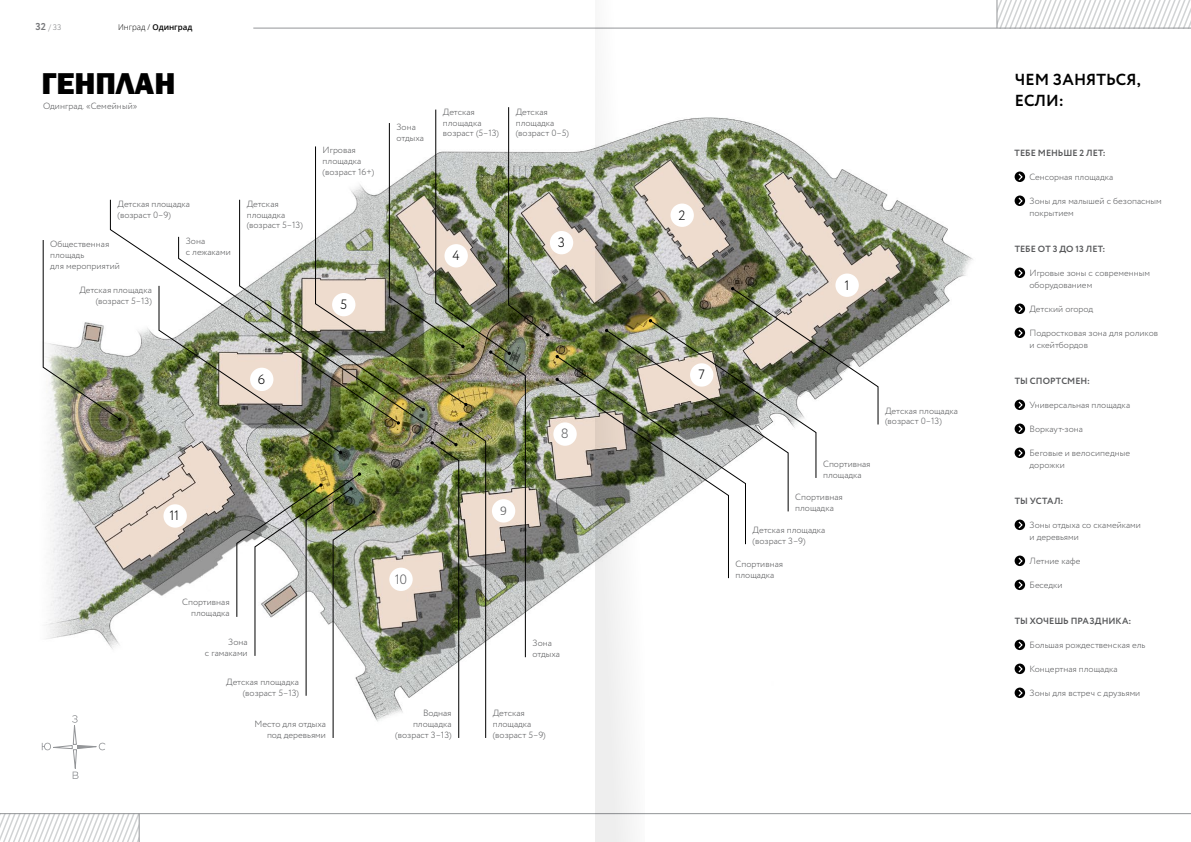
<style>
.page{position:relative;width:1191px;height:842px;background:#fff}
.page>*{position:absolute;margin:0;border:0;box-sizing:border-box;transform-origin:0 0}
.t1{font:800 31px "Franklin Gothic";color:#000}
.t2{font:700 16px/21px "Circe";letter-spacing:.01em;color:#000}
.t3{font:300 13.5px "Circe";color:#000}
.t4{font:300 13.5px "Circe";color:#58595b}
.t5{font:300 13.5px "Calibri";color:#58595b}
.t6{font:300 9px/10.8px "Circe";color:#58595b}
.t7{font:700 9px "Circe";color:#58595b}
.t8{font:600 8px "Open Sans";color:#000}
.t9{font:300 8px "Circe";color:#77787b}
.s1{font-weight:700;font-size:10px}
.s2{font-weight:300}
</style>
<div class="page">
<img style="left:42px;top:117px;width:931px;height:532px">
<svg style="left:110px;top:199px;width:48px;height:225px"></svg>
<img style="left:43px;top:239px;width:78px;height:182px">
<svg style="left:555px;top:287px;width:323px;height:292px"></svg>
<div style="left:835px;top:274px;width:24px;height:23px;background:#fff;border-radius:50%"></div>
<div style="left:670px;top:204px;width:24px;height:23px;background:#fff;border-radius:50%"></div>
<div style="left:550px;top:231px;width:23px;height:23px;background:#fff;border-radius:50%"></div>
<div style="left:690px;top:363px;width:23px;height:24px;background:#fff;border-radius:50%"></div>
<div style="left:553px;top:422px;width:24px;height:24px;background:#fff;border-radius:50%"></div>
<img style="left:158px;top:107px;width:391px;height:631px">
<svg style="left:42px;top:715px;width:63px;height:64px"></svg>
<svg style="left:996px;top:0;width:195px;height:28px"></svg>
<hr style="left:253px;top:28px;width:938px;height:1px;background:#939598">
<hr style="left:0;top:813px;width:139px;height:1px;background:#939598">
<hr style="left:139px;top:813px;width:1052px;height:1px;background:#939598">
<svg style="left:1014px;top:172px;width:11px;height:10px"></svg>
<svg style="left:1017px;top:172px;width:6px;height:10px"></svg>
<svg style="left:1014px;top:196px;width:11px;height:10px"></svg>
<svg style="left:1017px;top:196px;width:6px;height:10px"></svg>
<svg style="left:1014px;top:268px;width:11px;height:10px"></svg>
<svg style="left:1017px;top:268px;width:6px;height:10px"></svg>
<svg style="left:1014px;top:304px;width:11px;height:10px"></svg>
<svg style="left:1017px;top:304px;width:6px;height:10px"></svg>
<svg style="left:1014px;top:328px;width:11px;height:10px"></svg>
<svg style="left:1017px;top:328px;width:6px;height:10px"></svg>
<svg style="left:1014px;top:400px;width:11px;height:10px"></svg>
<svg style="left:1017px;top:400px;width:6px;height:10px"></svg>
<svg style="left:1014px;top:424px;width:11px;height:10px"></svg>
<svg style="left:1017px;top:424px;width:6px;height:10px"></svg>
<svg style="left:1014px;top:448px;width:11px;height:10px"></svg>
<svg style="left:1017px;top:448px;width:6px;height:10px"></svg>
<svg style="left:1014px;top:520px;width:11px;height:10px"></svg>
<svg style="left:1017px;top:520px;width:6px;height:10px"></svg>
<svg style="left:1014px;top:556px;width:11px;height:10px"></svg>
<svg style="left:1017px;top:556px;width:6px;height:10px"></svg>
<svg style="left:1014px;top:580px;width:11px;height:10px"></svg>
<svg style="left:1017px;top:580px;width:6px;height:10px"></svg>
<svg style="left:1014px;top:640px;width:11px;height:10px"></svg>
<svg style="left:1017px;top:640px;width:6px;height:10px"></svg>
<svg style="left:1014px;top:664px;width:11px;height:10px"></svg>
<svg style="left:1017px;top:664px;width:6px;height:10px"></svg>
<svg style="left:1014px;top:688px;width:11px;height:10px"></svg>
<svg style="left:1017px;top:688px;width:6px;height:10px"></svg>
<svg style="left:0;top:814px;width:140px;height:28px"></svg>
<svg style="left:595px;top:27px;width:50px;height:815px"></svg>
<p class="t9" style="left:35px;top:22px;width:28px"><span class="s1">32</span> / 33</p>
<p class="t8" style="left:118px;top:22px;width:76px"><span class="s2">Инград /</span> Одинград</p>
<h1 class="t1" style="left:42px;top:64px;width:135px">ГЕНПЛАН</h1>
<h2 class="t2" style="left:1014px;top:70px;width:128px">ЧЕМ ЗАНЯТЬСЯ,<br>ЕСЛИ:</h2>
<p class="t6" style="left:43px;top:101px;width:96px">Одинград. «Семейный»</p>
<p class="t6" style="left:443px;top:107px;width:58px">Детская площадка возраст (5–13)</p>
<p class="t6" style="left:516px;top:107px;width:55px">Детская площадка (возраст 0–5)</p>
<p class="t6" style="left:396px;top:122px;width:29px">Зона отдыха</p>
<p class="t6" style="left:117px;top:198px;width:74px">Детская площадка (возраст 0–9)</p>
<p class="t6" style="left:50px;top:239px;width:71px">Общественная площадь<br>для мероприятий</p>
<p class="t6" style="left:79px;top:285px;width:74px;text-align:right">Детская площадка (возраст 5–13)</p>
<p class="t6" style="left:186px;top:236px;width:46px">Зона<br>с лежаками</p>
<p class="t6" style="left:247px;top:198px;width:58px">Детская площадка (возраст 5–13)</p>
<p class="t6" style="left:323px;top:145px;width:53px">Игровая площадка (возраст 16+)</p>
<h3 class="t3" style="left:340px;top:295px;width:8px">5</h3>
<h3 class="t3" style="left:452px;top:247px;width:9px">4</h3>
<h3 class="t3" style="left:558px;top:233px;width:9px">3</h3>
<h3 class="t3" style="left:678px;top:206px;width:9px">2</h3>
<h3 class="t3" style="left:258px;top:370px;width:9px">6</h3>
<h3 class="t3" style="left:698px;top:366px;width:8px">7</h3>
<h3 class="t4" style="left:561px;top:425px;width:9px">8</h3>
<h3 class="t3" style="left:170px;top:507px;width:11px">11</h3>
<h3 class="t4" style="left:395px;top:570px;width:14px">10</h3>
<h3 class="t5" style="left:500px;top:502px;width:8px">9</h3>
<p class="t6" style="left:182px;top:597px;width:49px;text-align:right">Спортивная площадка</p>
<p class="t6" style="left:205px;top:636px;width:44px;text-align:right">Зона<br>с гамаками</p>
<p class="t6" style="left:226px;top:677px;width:74px;text-align:right">Детская площадка (возраст 5–13)</p>
<p class="t6" style="left:255px;top:718px;width:73px;text-align:right">Место для отдыха под деревьями</p>
<p class="t6" style="left:395px;top:708px;width:58px;text-align:right">Водная площадка (возраст 3–13)</p>
<p class="t6" style="left:532px;top:638px;width:29px">Зона отдыха</p>
<p class="t6" style="left:493px;top:708px;width:54px">Детская площадка (возраст 5–9)</p>
<h3 class="t3" style="left:844px;top:276px;width:7px">1</h3>
<p class="t6" style="left:823px;top:459px;width:49px">Спортивная площадка</p>
<p class="t6" style="left:795px;top:492px;width:49px">Спортивная площадка</p>
<p class="t6" style="left:752px;top:525px;width:74px">Детская площадка (возраст 3–9)</p>
<p class="t6" style="left:735px;top:558px;width:49px">Спортивная площадка</p>
<p class="t6" style="left:885px;top:405px;width:74px">Детская площадка (возраст 0–13)</p>
<p class="t7" style="left:1014px;top:147px;width:93px">ТЕБЕ МЕНЬШЕ 2 ЛЕТ:</p>
<p class="t6" style="left:1029px;top:172px;width:85px">Сенсорная площадка</p>
<p class="t6" style="left:1029px;top:195px;width:134px;line-height:12px">Зоны для малышей с безопасным покрытием</p>
<p class="t7" style="left:1014px;top:243px;width:92px">ТЕБЕ ОТ 3 ДО 13 ЛЕТ:</p>
<p class="t6" style="left:1029px;top:267px;width:122px;line-height:12px">Игровые зоны с современным оборудованием</p>
<p class="t6" style="left:1029px;top:304px;width:65px">Детский огород</p>
<p class="t6" style="left:1029px;top:327px;width:130px;line-height:12px">Подростковая зона для роликов и скейтбордов</p>
<p class="t7" style="left:1014px;top:375px;width:77px">ТЫ СПОРТСМЕН:</p>
<p class="t6" style="left:1029px;top:400px;width:102px">Универсальная площадка</p>
<p class="t6" style="left:1029px;top:424px;width:55px">Воркаут-зона</p>
<p class="t6" style="left:1029px;top:447px;width:102px;line-height:12px">Беговые и велосипедные дорожки</p>
<p class="t7" style="left:1014px;top:495px;width:50px">ТЫ УСТАЛ:</p>
<p class="t6" style="left:1029px;top:519px;width:113px;line-height:12px">Зоны отдыха со скамейками и деревьями</p>
<p class="t6" style="left:1029px;top:556px;width:53px">Летние кафе</p>
<p class="t6" style="left:1029px;top:580px;width:35px">Беседки</p>
<p class="t7" style="left:1014px;top:615px;width:118px">ТЫ ХОЧЕШЬ ПРАЗДНИКА:</p>
<p class="t6" style="left:1029px;top:640px;width:117px">Большая рождественская ель</p>
<p class="t6" style="left:1029px;top:664px;width:90px">Концертная площадка</p>
<p class="t6" style="left:1029px;top:688px;width:112px">Зоны для встреч с друзьями</p>
</div>
